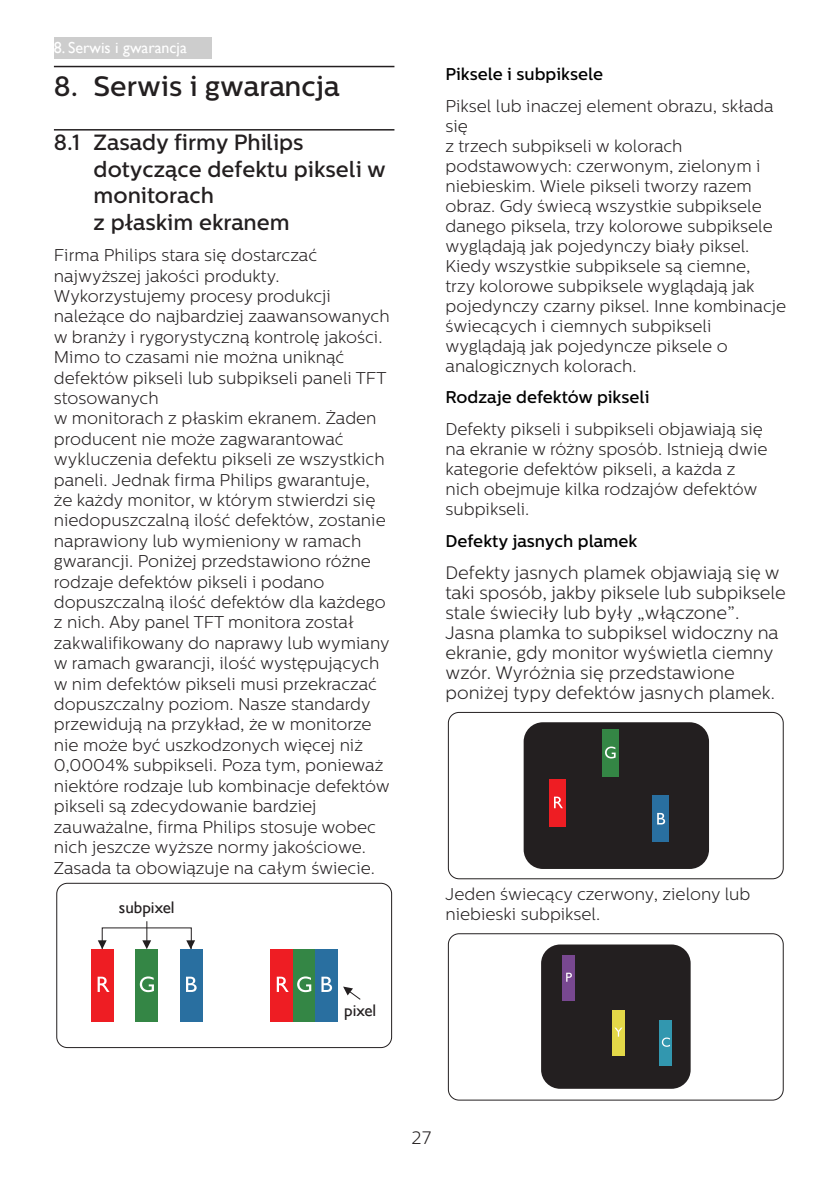
<style>
.page{position:relative;width:840px;height:1191px;background:#fff}
.page>*{position:absolute;margin:0;border:0;box-sizing:border-box;transform-origin:0 0}
.t1{font:500 28px "Centrale Sans";color:#231f20}
.t2{font:500 22px/26.4px "Centrale Sans";color:#231f20}
.chapter-paragraph{font:300 18px/20px "Centrale Sans";color:#231f20}
.chapter-paragraph-2{font:300 17px/20.4px "Centrale Sans";color:#231f20}
.Heading_3{font:500 17px "Centrale Sans";color:#000}
.t3{font:16.8px "Gill Sans Alt One WGL";color:#231f20}
.t4{font:16px "Gill Sans Alt One WGL";color:#fff}
.s1{font-size:17px}
</style>
<div class="page">
<div style="left:54px;top:37px;width:157px;height:22px;background:#cdcdcd"></div>
<div style="left:448px;top:712px;width:335px;height:167px;border:1px solid #231f20;border-radius:11px"></div>
<div style="left:523px;top:722px;width:185px;height:147px;background:#231f20;border-radius:19px"></div>
<div style="left:601px;top:729px;width:17px;height:47px;background:#348645"></div>
<svg style="left:605px;top:746px;width:10px;height:12px"></svg>
<div style="left:549px;top:780px;width:16px;height:47px;background:#ee1d23"></div>
<svg style="left:554px;top:796px;width:8px;height:12px"></svg>
<div style="left:651px;top:796px;width:17px;height:46px;background:#296fa0"></div>
<svg style="left:657px;top:813px;width:7px;height:11px"></svg>
<div style="left:448px;top:933px;width:335px;height:167px;border:1px solid #231f20;border-radius:11px"></div>
<div style="left:541px;top:944px;width:149px;height:144px;background:#231f20;border-radius:19px"></div>
<div style="left:562px;top:954px;width:12px;height:46px;background:#784890"></div>
<div style="left:611px;top:1009px;width:13px;height:46px;background:#e3d848"></div>
<div style="left:659px;top:1019px;width:12px;height:46px;background:#3297af"></div>
<svg style="left:566px;top:972px;width:5px;height:9px"></svg>
<svg style="left:614px;top:1027px;width:8px;height:9px"></svg>
<svg style="left:661px;top:1037px;width:8px;height:9px"></svg>
<hr style="left:54px;top:66px;width:340px;height:1px;background:#231f20">
<hr style="left:54px;top:129px;width:340px;height:2px;background:#231f20">
<div style="left:56px;top:883px;width:335px;height:164px;border:1px solid #231f20;border-radius:11px"></div>
<div style="left:91px;top:949px;width:23px;height:72px;background:#ee1d23"></div>
<div style="left:136px;top:949px;width:22px;height:72px;background:#348645"></div>
<div style="left:180px;top:949px;width:22px;height:72px;background:#296fa0"></div>
<svg style="left:98px;top:976px;width:11px;height:16px"></svg>
<svg style="left:140px;top:976px;width:14px;height:16px"></svg>
<svg style="left:186px;top:976px;width:10px;height:16px"></svg>
<div style="left:270px;top:949px;width:23px;height:72px;background:#ee1d23"></div>
<div style="left:293px;top:949px;width:22px;height:72px;background:#348645"></div>
<div style="left:315px;top:949px;width:23px;height:72px;background:#296fa0"></div>
<svg style="left:276px;top:976px;width:12px;height:16px"></svg>
<svg style="left:297px;top:976px;width:14px;height:16px"></svg>
<svg style="left:321px;top:976px;width:11px;height:16px"></svg>
<svg style="left:343px;top:986px;width:18px;height:14px"></svg>
<svg style="left:142px;top:921px;width:9px;height:26px"></svg>
<svg style="left:98px;top:940px;width:9px;height:9px"></svg>
<svg style="left:186px;top:940px;width:9px;height:7px"></svg>
<p class="t4" style="left:54px;top:36px;width:134px">8. Serwis i gwarancja</p>
<p class="t1" style="left:54px;top:69px;width:287px">8. Serwis i gwarancja</p>
<p class="t2" style="left:94px;top:130px;width:293px;text-indent:-40px">8.1 Zasady firmy Philips dotyczące defektu pikseli w monitorach<br>z płaskim ekranem</p>
<p class="chapter-paragraph-2" style="left:54px;top:245px;width:337px">Firma Philips stara się dostarczać najwyższej jakości produkty.<br>Wykorzystujemy procesy produkcji należące do najbardziej zaawansowanych w branży i rygorystyczną kontrolę jakości.<br>Mimo to czasami nie można uniknąć defektów pikseli lub subpikseli paneli TFT stosowanych<br>w monitorach z płaskim ekranem. Żaden producent nie może zagwarantować wykluczenia defektu pikseli ze wszystkich paneli. Jednak firma Philips gwarantuje, że każdy monitor, w którym stwierdzi się niedopuszczalną ilość defektów, zostanie naprawiony lub wymieniony w ramach gwarancji. Poniżej przedstawiono różne rodzaje defektów pikseli i podano dopuszczalną ilość defektów dla każdego z nich. Aby panel TFT monitora został zakwalifikowany do naprawy lub wymiany w ramach gwarancji, ilość występujących w nim defektów pikseli musi przekraczać dopuszczalny poziom. Nasze standardy przewidują na przykład, że w monitorze nie może być uszkodzonych więcej niż 0,0004% subpikseli. Poza tym, ponieważ niektóre rodzaje lub kombinacje defektów pikseli są zdecydowanie bardziej zauważalne, firma Philips stosuje wobec nich jeszcze wyższe normy jakościowe.<br>Zasada ta obowiązuje na całym świecie.</p>
<p class="t3" style="left:119px;top:896px;width:57px">subpixel</p>
<p class="t3" style="left:344px;top:999px;width:34px">pixel</p>
<p class="Heading_3" style="left:445px;top:64px;width:159px">Piksele i subpiksele</p>
<p class="chapter-paragraph-2" style="left:445px;top:96px;width:342px">Piksel lub inaczej element obrazu, składa się<br>z trzech subpikseli w kolorach podstawowych: czerwonym, zielonym i niebieskim. Wiele pikseli tworzy razem obraz. Gdy świecą wszystkie subpiksele danego piksela, trzy kolorowe subpiksele wyglądają jak pojedynczy biały piksel.<br>Kiedy wszystkie subpiksele są ciemne,<br>trzy kolorowe subpiksele wyglądają jak pojedynczy czarny piksel. Inne kombinacje świecących i ciemnych subpikseli wyglądają jak pojedyncze piksele o analogicznych kolorach.</p>
<p class="Heading_3" style="left:445px;top:387px;width:205px">Rodzaje defektów pikseli</p>
<p class="chapter-paragraph-2" style="left:445px;top:419px;width:323px">Defekty pikseli i subpikseli objawiają się na ekranie w różny sposób. Istnieją dwie kategorie defektów pikseli, a każda z nich obejmuje kilka rodzajów defektów subpikseli.</p>
<p class="Heading_3" style="left:445px;top:530px;width:193px">Defekty jasnych plamek</p>
<p class="chapter-paragraph" style="left:445px;top:563px;width:341px">Defekty jasnych plamek objawiają się w taki sposób, jakby piksele lub subpiksele stale świeciły lub były „włączone”.<br>Jasna plamka to subpiksel widoczny na ekranie, gdy monitor wyświetla ciemny wzór. Wyróżnia się przedstawione poniżej typy defektów jasnych plamek<span class="s1">.</span></p>
<p class="chapter-paragraph-2" style="left:445px;top:883px;width:306px">Jeden świecący czerwony, zielony lub niebieski subpiksel.</p>
<p class="chapter-paragraph" style="left:411px;top:1128px;width:21px">27</p>
</div>
